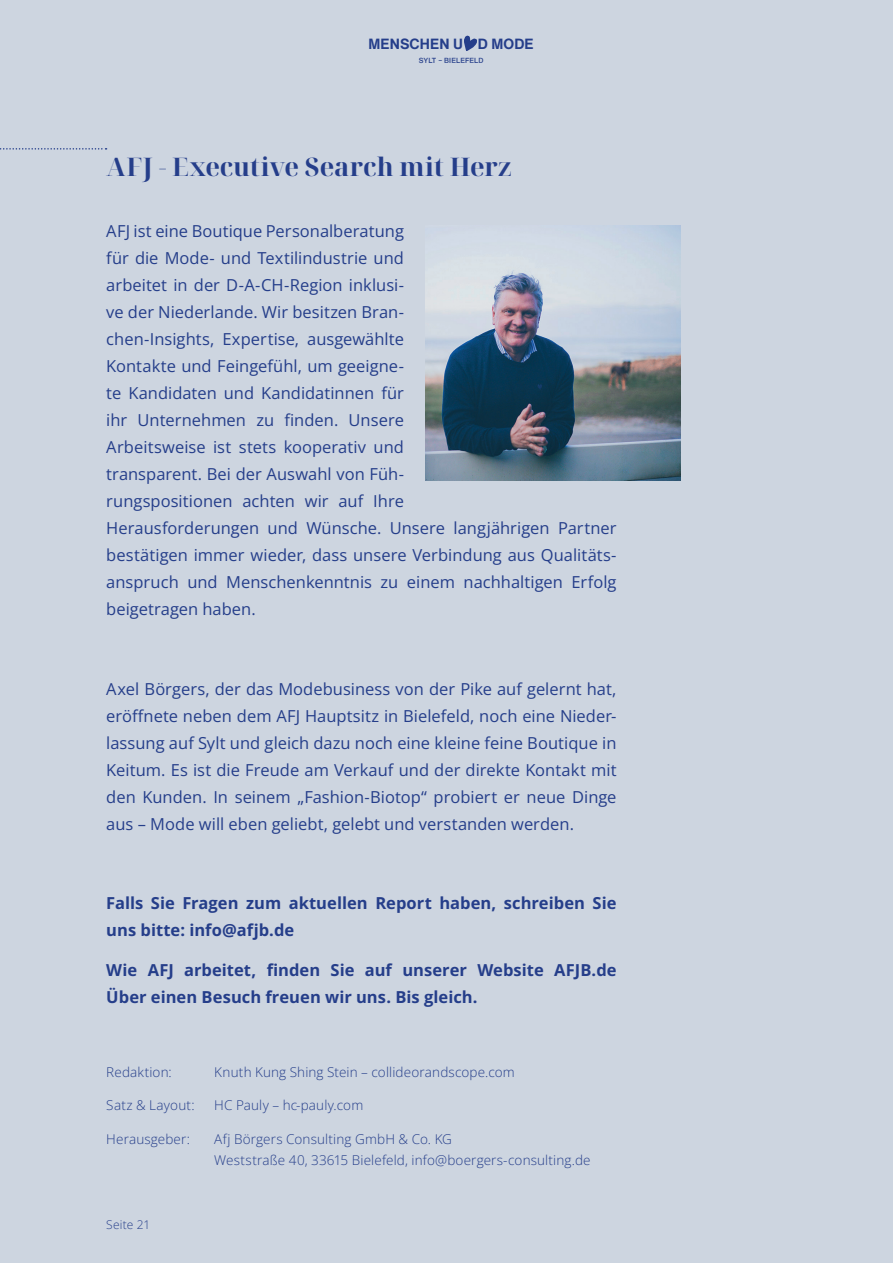
<style>
.page{position:relative;width:893px;height:1263px;background:#cdd5e0}
.page>*{position:absolute;margin:0;border:0;box-sizing:border-box;transform-origin:0 0}
.t1{font:700 25.5px "Noto Serif Display";color:#253e8a}
.t2{font:16.5px/27px "Open Sans";color:#253e8a}
.t3{font:700 16.5px/27px "Open Sans";color:#253e8a}
.t4{font:700 14.4px "Helvetica Now Text";letter-spacing:.01em;color:#253e8a}
.t5{font:300 13.5px/21px "Open Sans";letter-spacing:.01em;color:#253e8a}
.t6{font:300 12px "Open Sans";letter-spacing:.01em;color:#253e8a}
.t7{font:500 7.2px "Helvetica Now Text";letter-spacing:.01em;color:#253e8a}
</style>
<div class="page">
<svg style="left:464px;top:36px;width:13px;height:15px"></svg>
<svg style="left:0;top:148px;width:107px;height:2px"></svg>
<img style="left:425px;top:225px;width:255px;height:255px">
<p class="t4" style="left:368px;top:33px;width:167px">MENSCHEN U D MODE</p>
<p class="t7" style="left:419px;top:55px;width:66px">SYLT – BIELEFELD</p>
<h1 class="t1" style="left:106px;top:149px;width:407px">AFJ - Executive Search mit Herz</h1>
<p class="t2" style="left:106px;top:217px;width:512px">AFJ ist eine Boutique Personalberatung<br>für die Mode- und Textilindustrie und<br>arbeitet in der D-A-CH-Region inklusi-<br>ve der Niederlande. Wir besitzen Bran-<br>chen-Insights, Expertise, ausgewählte<br>Kontakte und Feingefühl, um geeigne-<br>te Kandidaten und Kandidatinnen für<br>ihr Unternehmen zu finden. Unsere<br>Arbeitsweise ist stets kooperativ und<br>transparent. Bei der Auswahl von Füh-<br>rungspositionen achten wir auf Ihre<br>Herausforderungen und Wünsche. Unsere langjährigen Partner bestätigen immer wieder, dass unsere Verbindung aus Qualitäts&shy;anspruch und Menschenkenntnis zu einem nachhaltigen Erfolg beigetragen haben.</p>
<p class="t2" style="left:106px;top:675px;width:512px;text-align:justify">Axel Börgers, der das Modebusiness von der Pike auf gelernt hat, eröffnete neben dem AFJ Hauptsitz in Bielefeld, noch eine Nieder&shy;lassung auf Sylt und gleich dazu noch eine kleine feine Boutique in Keitum. Es ist die Freude am Verkauf und der direkte Kontakt mit den Kunden. In seinem „Fashion-Biotop“ probiert er neue Dinge aus – Mode will eben geliebt, gelebt und verstanden werden.</p>
<p class="t3" style="left:106px;top:889px;width:512px">Falls Sie Fragen zum aktuellen Report haben, schreiben Sie uns bitte: info@afjb.de</p>
<p class="t3" style="left:106px;top:956px;width:512px">Wie AFJ arbeitet, finden Sie auf unserer Website AFJB.de<br>Über einen Besuch freuen wir uns. Bis gleich.</p>
<p class="t5" style="left:106px;top:1061px;width:67px">Redaktion:</p>
<p class="t5" style="left:214px;top:1061px;width:302px">Knuth Kung Shing Stein – collideorandscope.com</p>
<p class="t5" style="left:106px;top:1094px;width:90px">Satz &amp; Layout:</p>
<p class="t5" style="left:214px;top:1094px;width:150px">HC Pauly – hc-pauly.com</p>
<p class="t5" style="left:106px;top:1128px;width:85px">Herausgeber:</p>
<p class="t5" style="left:214px;top:1128px;width:378px">Afj Börgers Consulting GmbH &amp; Co. KG<br>Weststraße 40, 33615 Bielefeld, info@boergers-consulting.de</p>
<p class="t6" style="left:106px;top:1216px;width:45px">Seite 21</p>
</div>
